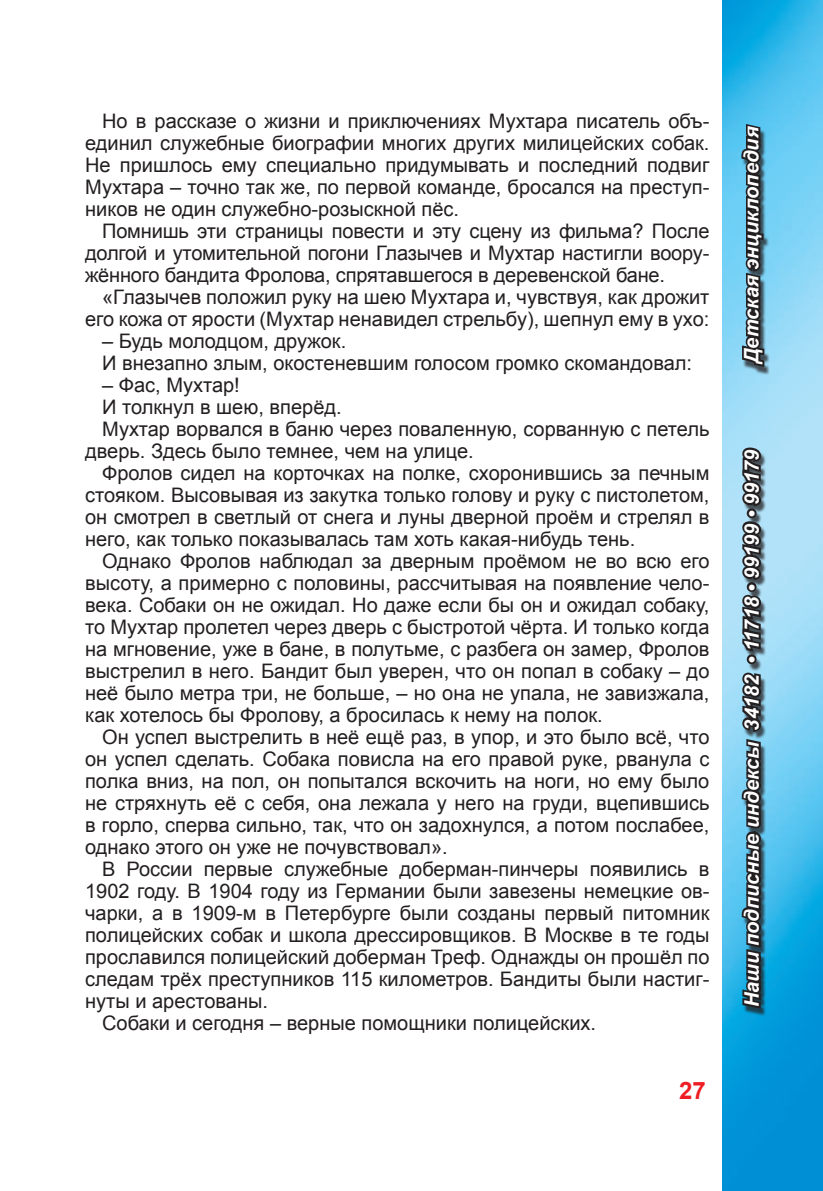
<style>
.page{position:relative;width:823px;height:1191px;background:#fff}
.page>*{position:absolute;margin:0;border:0;box-sizing:border-box;transform-origin:0 0}
.t1{font:700 24px "Arial";color:#ee1d23}
.t2{font:20px/22px "Arial";color:#231f20;text-align:justify}
.t3{font:italic 700 20px "Arial";letter-spacing:-.005em;color:#fff}
</style>
<div class="page">
<img style="left:722px;top:0;width:100px;height:1191px">
<div style="left:742px;top:450px;width:23px;height:566px;background:#231f20;opacity:.75"></div>
<svg style="left:734px;top:444px;width:30px;height:567px;background:#507383"></svg>
<div style="left:741px;top:127px;width:28px;height:248px;background:#231f20;opacity:.75"></div>
<svg style="left:737px;top:119px;width:28px;height:250px;background:#446878"></svg>
<p class="t2" style="left:85px;top:110px;width:625px;text-indent:17px">Но в рассказе о жизни и приключениях Мухтара писатель объ&shy;единил служебные биографии многих других милицейских собак.<br>Не пришлось ему специально придумывать и последний подвиг Мухтара – точно так же, по первой команде, бросался на преступ&shy;ников не один служебно-розыскной пёс.</p>
<p class="t2" style="left:85px;top:220px;width:625px;text-indent:17px">Помнишь эти страницы повести и эту сцену из фильма? После долгой и утомительной погони Глазычев и Мухтар настигли воору&shy;жённого бандита Фролова, спрятавшегося в деревенской бане.</p>
<p class="t2" style="left:85px;top:286px;width:625px;text-align:right">«Глазычев положил руку на шею Мухтара и, чувствуя, как дрожит его кожа от ярости (Мухтар ненавидел стрельбу), шепнул ему в ухо:</p>
<p class="t2" style="left:102px;top:330px;width:591px">– Будь молодцом, дружок.<br>И внезапно злым, окостеневшим голосом громко скомандовал:</p>
<p class="t2" style="left:102px;top:374px;width:139px">– Фас, Мухтар!</p>
<p class="t2" style="left:102px;top:396px;width:241px">И толкнул в шею, вперёд.</p>
<p class="t2" style="left:102px;top:418px;width:608px">Мухтар ворвался в баню через поваленную, сорванную с петель</p>
<p class="t2" style="left:85px;top:440px;width:390px">дверь. Здесь было темнее, чем на улице.</p>
<p class="t2" style="left:102px;top:462px;width:608px">Фролов сидел на корточках на полке, схоронившись за печным</p>
<p class="t2" style="left:85px;top:484px;width:625px">стояком. Высовывая из закутка только голову и руку с пистолетом,</p>
<p class="t2" style="left:85px;top:506px;width:625px">он смотрел в светлый от снега и луны дверной проём и стрелял в</p>
<p class="t2" style="left:85px;top:528px;width:551px">него, как только показывалась там хоть какая-нибудь тень.</p>
<p class="t2" style="left:102px;top:550px;width:608px">Однако Фролов наблюдал за дверным проёмом не во всю его</p>
<p class="t2" style="left:85px;top:572px;width:625px">высоту, а примерно с половины, рассчитывая на появление чело-</p>
<p class="t2" style="left:85px;top:594px;width:625px">века. Собаки он не ожидал. Но даже если бы он и ожидал собаку,</p>
<p class="t2" style="left:85px;top:616px;width:625px">то Мухтар пролетел через дверь с быстротой чёрта. И только когда</p>
<p class="t2" style="left:85px;top:638px;width:625px">на мгновение, уже в бане, в полутьме, с разбега он замер, Фролов</p>
<p class="t2" style="left:85px;top:660px;width:625px">выстрелил в него. Бандит был уверен, что он попал в собаку – до</p>
<p class="t2" style="left:85px;top:682px;width:625px">неё было метра три, не больше, – но она не упала, не завизжала,</p>
<p class="t2" style="left:85px;top:704px;width:519px">как хотелось бы Фролову, а бросилась к нему на полок.</p>
<p class="t2" style="left:102px;top:726px;width:608px">Он успел выстрелить в неё ещё раз, в упор, и это было всё, что</p>
<p class="t2" style="left:85px;top:748px;width:625px">он успел сделать. Собака повисла на его правой руке, рванула с</p>
<p class="t2" style="left:85px;top:770px;width:625px">полка вниз, на пол, он попытался вскочить на ноги, но ему было</p>
<p class="t2" style="left:85px;top:792px;width:625px">не стряхнуть её с себя, она лежала у него на груди, вцепившись</p>
<p class="t2" style="left:85px;top:814px;width:625px">в горло, сперва сильно, так, что он задохнулся, а потом послабее,</p>
<p class="t2" style="left:85px;top:836px;width:364px">однако этого он уже не почувствовал».</p>
<p class="t2" style="left:102px;top:858px;width:608px">В России первые служебные доберман-пинчеры появились в</p>
<p class="t2" style="left:85px;top:880px;width:625px">1902 году. В 1904 году из Германии были завезены немецкие ов-</p>
<p class="t2" style="left:85px;top:902px;width:625px">чарки, а в 1909-м в Петербурге были созданы первый питомник</p>
<p class="t2" style="left:85px;top:924px;width:625px">полицейских собак и школа дрессировщиков. В Москве в те годы</p>
<p class="t2" style="left:85px;top:946px;width:625px">прославился полицейский доберман Треф. Однажды он прошёл по</p>
<p class="t2" style="left:85px;top:968px;width:625px">следам трёх преступников 115 километров. Бандиты были настиг-</p>
<p class="t2" style="left:85px;top:990px;width:184px">нуты и арестованы.</p>
<p class="t2" style="left:102px;top:1012px;width:495px">Собаки и сегодня – верные помощники полицейских.</p>
<p class="t1" style="left:678px;top:1075px;width:28px">27</p>
<p class="t3" style="left:737px;top:363px;width:238px;rotate:-90deg">Детская энциклопедия</p>
<p class="t3" style="left:738px;top:1007px;width:559px;rotate:-90deg">Наши подписные индексы 34182 • 11718 • 99199 • 99179</p>
</div>
